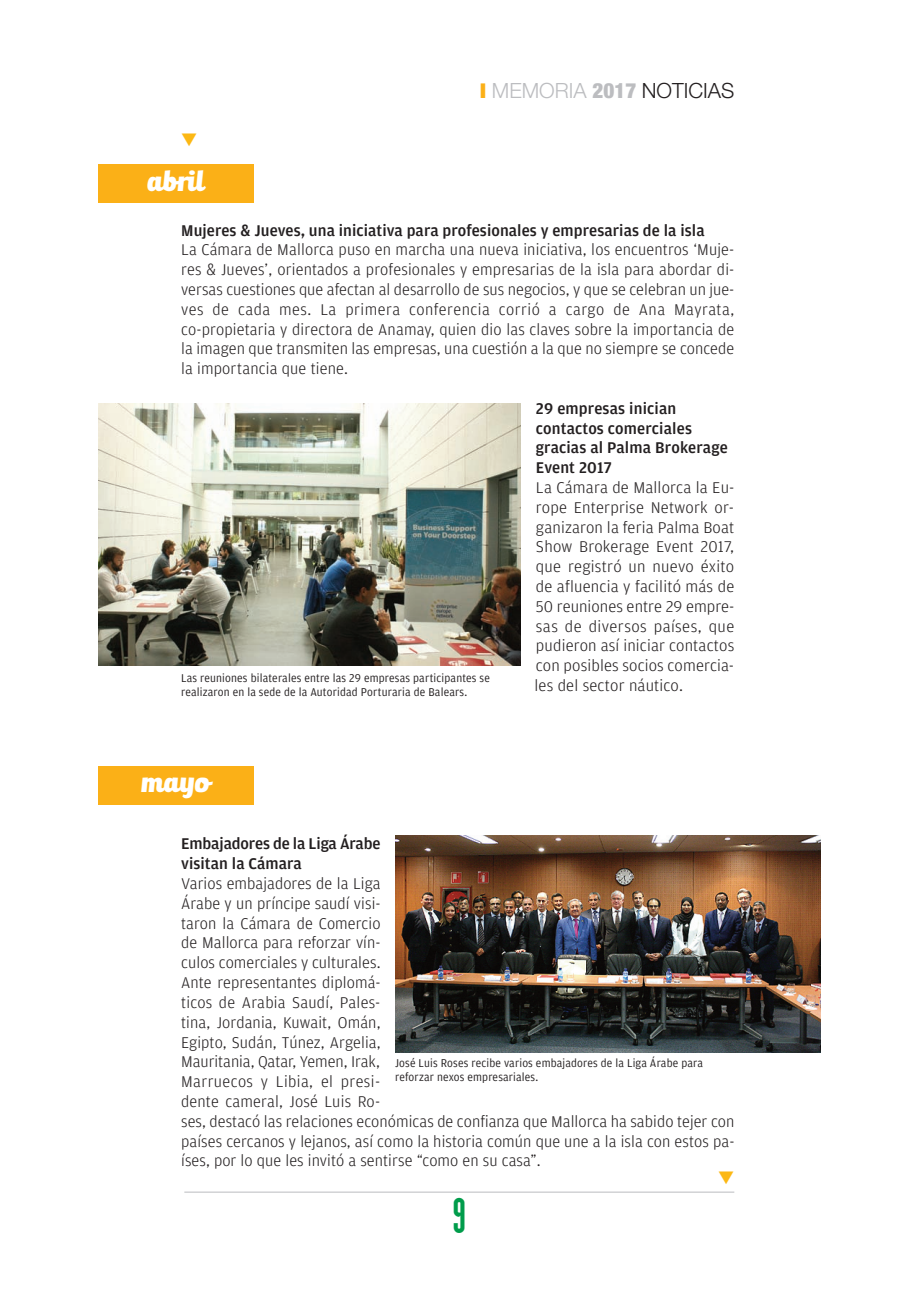
<style>
.page{position:relative;width:920px;height:1290px;background:#fff}
.page>*{position:absolute;margin:0;border:0;box-sizing:border-box;transform-origin:0 0}
.t1{font:27px "Bulletto Killa";color:#fff}
.t2{font:300 21px "Helvetica Neue";color:#231f20}
.t3{font:300 16.5px/19.8px "Amplitude";letter-spacing:.005em;color:#231f20;text-align:justify}
.t4{font:500 16.5px/19.8px "Amplitude";letter-spacing:.005em;color:#231f20}
.t5{font:12px/13.5px "Amplitude";letter-spacing:.015em;color:#231f20;scale:.96 1}
.s1{color:#fbb017}
.s2{color:#bcbdc0}
.s3{font-family:"Helvetica Neue LT Std";font-weight:900;font-stretch:condensed;color:#bcbdc0}
</style>
<div class="page">
<hr style="left:184px;top:1191px;width:550px;height:2px;background:#d1d2d4">
<div style="left:99px;top:165px;width:155px;height:38px;background:#fbb017"></div>
<img style="left:99px;top:403px;width:422px;height:262px">
<img style="left:396px;top:835px;width:425px;height:218px">
<div style="left:99px;top:766px;width:155px;height:38px;background:#fbb017"></div>
<h1 class="t1" style="left:197px;top:166px;width:10px">●</h1>
<p class="t2" style="left:480px;top:78px;width:256px"><span class="s1">❙</span> <span class="s2">MEMORIA</span> <span class="s3">2017</span> NOTICIAS</p>
<p class="t4" style="left:181px;top:220px;width:525px">Mujeres &amp; Jueves, una iniciativa para profesionales y empresarias de la isla</p>
<p class="t3" style="left:181px;top:240px;width:555px">La Cámara de Mallorca puso en marcha una nueva iniciativa, los encuentros ‘Muje&shy;res &amp; Jueves’, orientados a profesionales y empresarias de la isla para abordar di&shy;versas cuestiones que afectan al desarrollo de sus negocios, y que se celebran un jue&shy;ves de cada mes. La primera conferencia corrió a cargo de Ana Mayrata, co-propietaria y directora de Anamay, quien dio las claves sobre la importancia de la imagen que transmiten las empresas, una cuestión a la que no siempre se concede la importancia que tiene.</p>
<p class="t4" style="left:536px;top:398px;width:193px">29 empresas inician contactos comerciales gracias al Palma Brokerage<br>Event 2017</p>
<p class="t3" style="left:534px;top:477px;width:201px">La Cámara de Mallorca la Eu&shy;rope Enterprise Network or&shy;ganizaron la feria Palma Boat Show Brokerage Event 2017, que registró un nuevo éxito de afluencia y facilitó más de 50 reuniones entre 29 empre&shy;sas de diversos países, que pudieron así iniciar contactos con posibles socios comercia&shy;les del sector náutico.</p>
<p class="t5" style="left:181px;top:671px;width:323px">Las reuniones bilaterales entre las 29 empresas participantes se realizaron en la sede de la Autoridad Porturaria de Balears.</p>
<p class="t4" style="left:181px;top:834px;width:201px">Embajadores de la Liga Árabe visitan la Cámara</p>
<p class="t3" style="left:181px;top:873px;width:555px;text-align:left">Varios embajadores de la Liga<br>Árabe y un príncipe saudí visi-<br>taron la Cámara de Comercio<br>de Mallorca para reforzar vín-<br>culos comerciales y culturales.<br>Ante representantes diplomá-<br>ticos de Arabia Saudí, Pales-<br>tina, Jordania, Kuwait, Omán,<br>Egipto, Sudán, Túnez, Argelia,<br>Mauritania, Qatar, Yemen, Irak,<br>Marruecos y Libia, el presi-<br>dente cameral, José Luis Ro-<br>ses, destacó las relaciones económicas de confianza que Mallorca ha sabido tejer con países cercanos y lejanos, así como la historia común que une a la isla con estos pa&shy;íses, por lo que les invitó a sentirse “como en su casa”.</p>
<p class="t5" style="left:395px;top:1056px;width:322px">José Luis Roses recibe varios embajadores de la Liga Árabe para reforzar nexos empresariales.</p>
</div>
